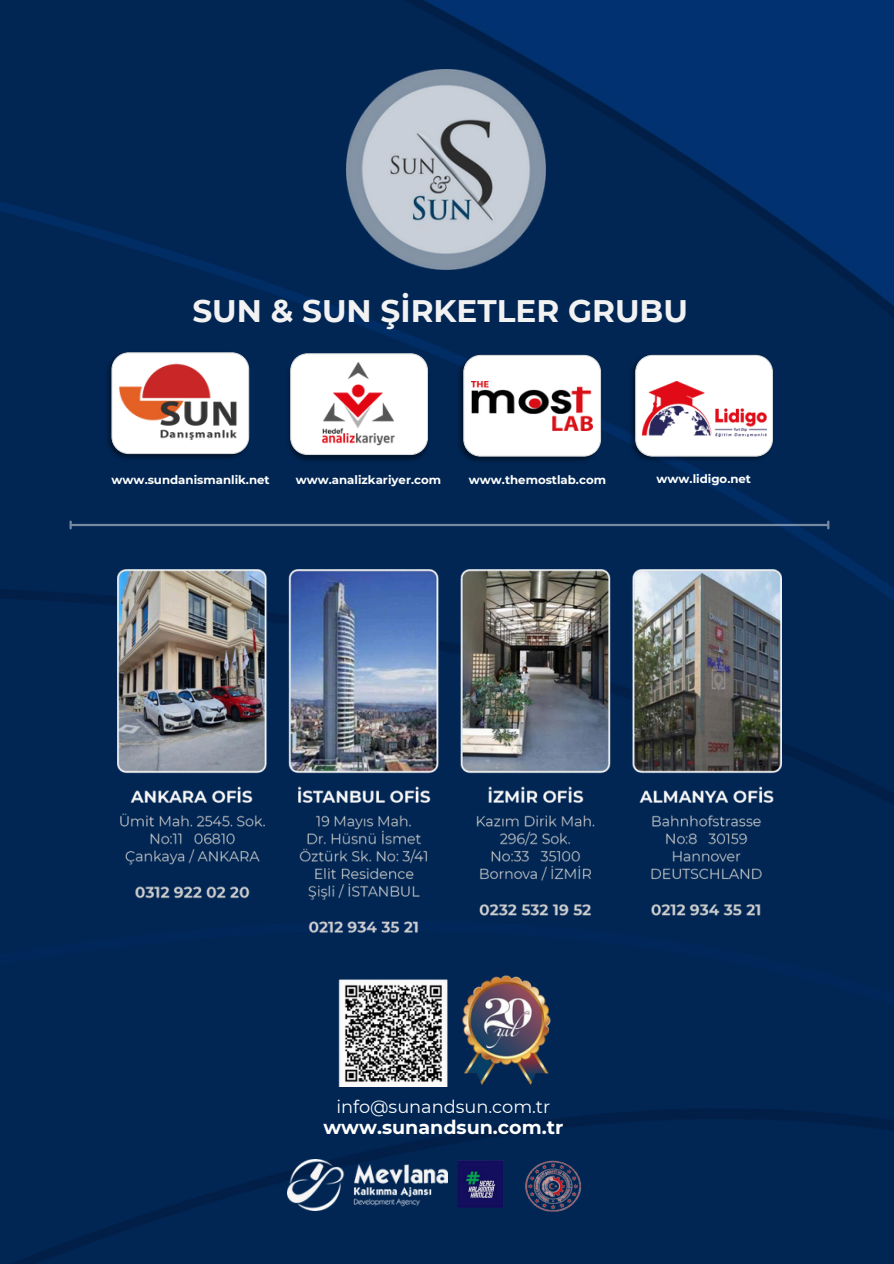
<style>
.page{position:relative;width:894px;height:1264px;background:#fff}
.page>*{position:absolute;margin:0;border:0;box-sizing:border-box;transform-origin:0 0}
.t1{font:700 31.2px "Montserrat";color:#f2f2f2}
.t2{font:700 19.05px "Montserrat";color:#fff}
.t3{font:17.7px "Montserrat";color:#fff}
.t4{font:700 11.7px "Montserrat";color:#fff}
</style>
<div class="page">
<img style="left:0;top:0;width:893px;height:1263px">
<img style="left:346px;top:70px;width:199px;height:199px">
<img style="left:117px;top:569px;width:664px;height:395px">
<img style="left:459px;top:973px;width:93px;height:113px">
<img style="left:329px;top:942px;width:128px;height:144px">
<div style="left:94px;top:324px;width:164px;height:164px;background:#012653"></div>
<img style="left:102px;top:326px;width:154px;height:154px">
<img style="left:285px;top:339px;width:146px;height:136px">
<div style="left:290px;top:354px;width:137px;height:100px;background:#fff;border-radius:17px"></div>
<div style="left:290px;top:353px;width:137px;height:102px;border:1px solid #d9d9d9;border-radius:17px"></div>
<img style="left:295px;top:340px;width:126px;height:126px">
<img style="left:455px;top:352px;width:147px;height:112px">
<div style="left:463px;top:355px;width:137px;height:101px;background:#fff;border-radius:17px"></div>
<div style="left:463px;top:355px;width:137px;height:101px;border:1px solid #d9d9d9;border-radius:17px"></div>
<img style="left:471px;top:381px;width:121px;height:50px">
<img style="left:627px;top:352px;width:147px;height:112px">
<div style="left:635px;top:355px;width:137px;height:101px;background:#fff;border-radius:17px"></div>
<div style="left:635px;top:355px;width:137px;height:101px;border:1px solid #d9d9d9;border-radius:17px"></div>
<img style="left:642px;top:381px;width:124px;height:55px">
<hr style="left:71px;top:524px;width:756px;height:2px;background:#fff">
<svg style="left:69px;top:521px;width:3px;height:7px"></svg>
<svg style="left:826px;top:521px;width:3px;height:7px"></svg>
<img style="left:287px;top:1159px;width:125px;height:51px">
<img style="left:478px;top:1146px;width:112px;height:78px">
<img style="left:412px;top:1146px;width:137px;height:67px">
<h1 class="t1" style="left:192px;top:292px;width:497px">SUN &amp; SUN ŞİRKETLER GRUBU</h1>
<p class="t4" style="left:112px;top:472px;width:159px">www.sundanismanlik.net</p>
<p class="t4" style="left:296px;top:472px;width:147px">www.analizkariyer.com</p>
<p class="t4" style="left:469px;top:472px;width:138px">www.themostlab.com</p>
<p class="t4" style="left:656px;top:472px;width:96px">www.lidigo.net</p>
<p class="t3" style="left:336px;top:1095px;width:215px">info@sunandsun.com.tr</p>
<p class="t2" style="left:323px;top:1115px;width:241px">www.sunandsun.com.tr</p>
</div>
